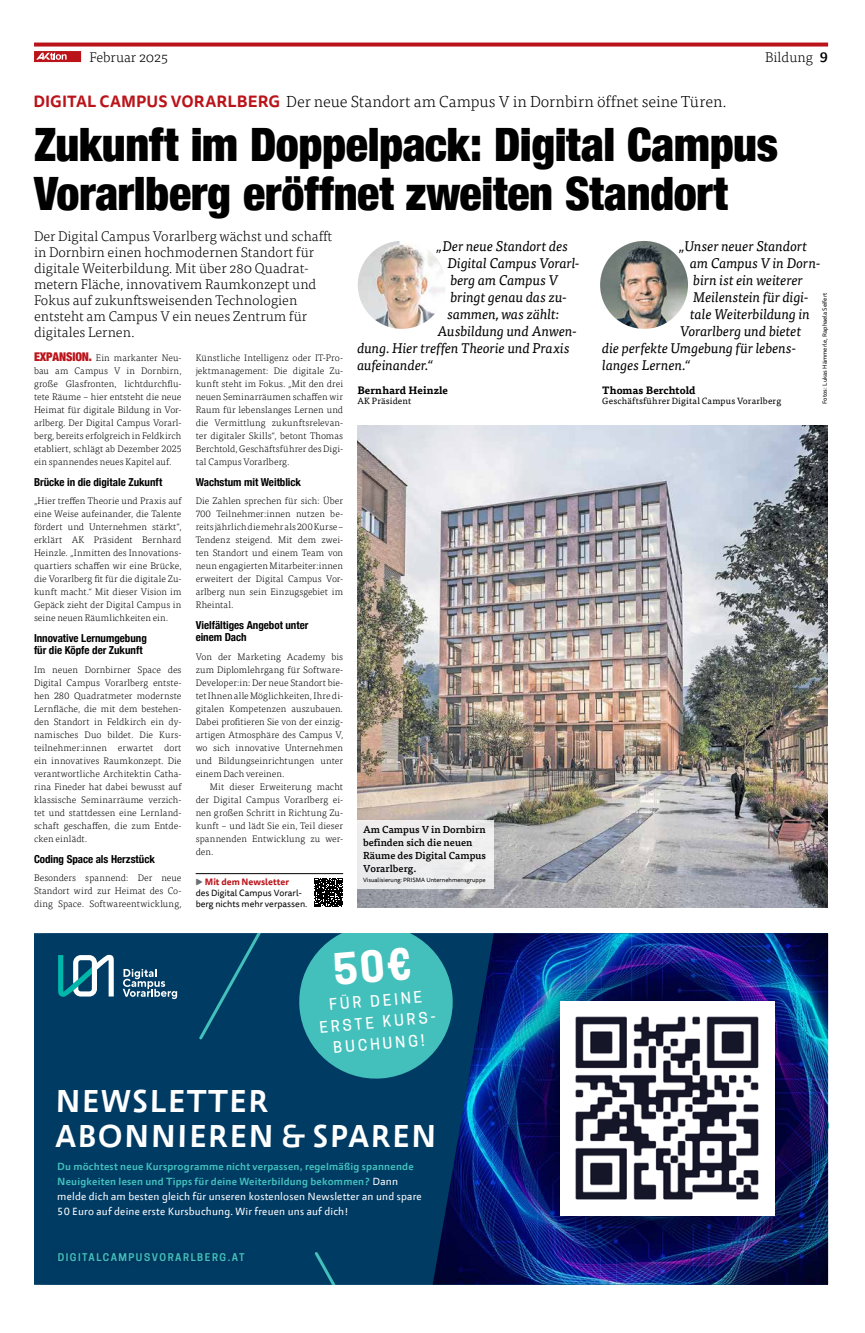
<style>
.page{position:relative;width:865px;height:1333px;background:#fff}
.page>*{position:absolute;margin:0;border:0;box-sizing:border-box;transform-origin:0 0}
.t1{font:900 condensed 46px/49px "Helvetica Neue";letter-spacing:-.005em;color:#000}
.t2{font:600 33.5px/35px "abc Allegra";letter-spacing:.04em;color:#fff}
.t3{font:300 16px "Tisa Pro";color:#000}
.t4{font:500 14.9px/21.7px "Cooper Hewitt";color:#fff;text-align:center}
.t5{font:italic 14px "Tisa Pro";letter-spacing:-.01em;color:#000}
.t6{font:300 14px/16px "Tisa Pro";color:#000}
.t7{font:11px/15px "abc Allegra";letter-spacing:.02em;color:#fff}
.t8{font:700 condensed 11px/12px "Helvetica Neue";color:#000}
.t9{font:700 10.5px "Tisa Pro";letter-spacing:.005em;color:#000}
.t10{font:500 10px/13px "Tisa Pro";color:#000}
.t11{font:600 10px "Cooper Hewitt";letter-spacing:.15em;color:#43c0bb}
.t12{font:300 9.5px/13px "Tisa Pro";letter-spacing:.005em;color:#000;text-align:justify}
.t13{font:9px/10.8px "Tisa Sans Pro";color:#000}
.t14{font:9px "Tisa Pro";letter-spacing:.015em;color:#000}
.t15{font:6px "Tisa Sans Pro";color:#000}
.t16{font:6px "Tisa Sans Offc Pro";color:#000}
.s1{font-weight:500}
.s2{font-family:"Tisa Sans Pro";font-weight:700;color:#ba141a}
.s3{font-family:"Helvetica Neue";font-weight:900;font-stretch:condensed;font-size:12px;color:#ba141a}
.s4{font-weight:700;font-size:12px;color:#6d6e71}
.s5{font-weight:700;color:#ba141a}
.s6{font-weight:600;color:#43c0bb}
</style>
<div class="page">
<div style="left:34px;top:51px;width:47px;height:11px;background:#ba141a"></div>
<svg style="left:36px;top:53px;width:31px;height:7px"></svg>
<svg style="left:34px;top:43px;width:794px;height:4px;fill:#ba141a"></svg>
<div style="left:34px;top:933px;width:398px;height:351px;background:#003b64"></div>
<svg style="left:58px;top:954px;width:56px;height:42px"></svg>
<svg style="left:123px;top:968px;width:54px;height:31px"></svg>
<div style="left:52px;top:1246px;width:198px;height:21px;background:#003860"></div>
<div style="left:197px;top:933px;width:71px;height:109px;background:#003b64"></div>
<img style="left:432px;top:933px;width:396px;height:351px">
<img style="left:561px;top:1001px;width:214px;height:213px">
<div style="left:312px;top:1249px;width:72px;height:35px;background:#003b64"></div>
<img style="left:357px;top:426px;width:471px;height:481px">
<img style="left:358px;top:241px;width:87px;height:88px;border-radius:44px">
<img style="left:600px;top:241px;width:88px;height:88px;border-radius:44px">
<svg style="left:314px;top:878px;width:29px;height:29px"></svg>
<hr style="left:196px;top:873px;width:147px;height:1px;background:#000">
<div style="left:357px;top:820px;width:136px;height:68px;background:#edeced"></div>
<svg style="left:296px;top:933px;width:160px;height:148px"></svg>
<h3 class="t6" style="left:89px;top:48px;width:80px">Februar 2025</h3>
<h3 class="t6" style="left:765px;top:48px;width:64px">Bildung <span class="s1">9</span></h3>
<h3 class="t3" style="left:33px;top:90px;width:695px"><span class="s2">DIGITAL CAMPUS VORARLBERG</span> Der neue Standort am Campus V in Dornbirn öffnet seine Türen.</h3>
<h1 class="t1" style="left:34px;top:118px;width:745px">Zukunft im Doppelpack: Digital Campus<br>Vorarlberg eröffnet zweiten Standort</h1>
<h3 class="t5" style="left:436px;top:236px;width:133px">„Der neue Standort des</h3>
<h3 class="t5" style="left:447px;top:253px;width:134px">Digital Campus Vorarl-</h3>
<h3 class="t5" style="left:450px;top:270px;width:109px">berg am Campus V</h3>
<h3 class="t5" style="left:450px;top:287px;width:118px">bringt genau das zu-</h3>
<h3 class="t5" style="left:447px;top:304px;width:113px">sammen, was zählt:</h3>
<h3 class="t5" style="left:437px;top:321px;width:141px">Ausbildung und Anwen-</h3>
<h3 class="t5" style="left:357px;top:338px;width:214px">dung. Hier treffen Theorie und Praxis</h3>
<h3 class="t5" style="left:357px;top:355px;width:77px">aufeinander.“</h3>
<p class="t9" style="left:357px;top:381px;width:92px">Bernhard Heinzle</p>
<p class="t14" style="left:357px;top:394px;width:55px">AK Präsident</p>
<p class="t6" style="left:34px;top:227px;width:300px">Der Digital Campus Vorarlberg wächst und schafft in Dornbirn einen hochmodernen Standort für digitale Weiterbildung. Mit über 280 Quadrat&shy;metern Fläche, innovativem Raumkonzept und Fokus auf zukunftsweisenden Technologien entsteht am Campus V ein neues Zentrum für digitales Lernen.</p>
<h3 class="t5" style="left:679px;top:235px;width:129px">„Unser neuer Standort</h3>
<h3 class="t5" style="left:690px;top:252px;width:132px">am Campus V in Dorn-</h3>
<h3 class="t5" style="left:693px;top:269px;width:111px">birn ist ein weiterer</h3>
<h3 class="t5" style="left:693px;top:286px;width:117px">Meilenstein für digi-</h3>
<h3 class="t5" style="left:690px;top:303px;width:121px">tale Weiterbildung in</h3>
<h3 class="t5" style="left:680px;top:320px;width:123px">Vorarlberg und bietet</h3>
<h3 class="t5" style="left:602px;top:337px;width:195px">die perfekte Umgebung für lebens-</h3>
<h3 class="t5" style="left:602px;top:354px;width:90px">langes Lernen.“</h3>
<p class="t9" style="left:602px;top:381px;width:95px">Thomas Berchtold</p>
<p class="t14" style="left:602px;top:394px;width:180px">Geschäftsführer Digital Campus Vorarlberg</p>
<p class="t16" style="left:820px;top:404px;width:113px;rotate:-90deg">Fotos: Lukas Hämmerle, Raphaela Seifert</p>
<p class="t12" style="left:34px;top:351px;width:149px"><span class="s3">EXPANSION.</span> Ein markanter Neu&shy;bau am Campus V in Dornbirn, große Glasfronten, lichtdurchflu&shy;tete Räume – hier entsteht die neue Heimat für digitale Bildung in Vor&shy;arlberg. Der Digital Campus Vorarl&shy;berg, bereits erfolgreich in Feldkirch etabliert, schlägt ab Dezember 2025 ein spannendes neues Kapitel auf.</p>
<p class="t8" style="left:34px;top:475px;width:130px">Brücke in die digitale Zukunft</p>
<p class="t12" style="left:34px;top:494px;width:149px">„Hier treffen Theorie und Praxis auf eine Weise aufeinander, die Talente fördert und Unternehmen stärkt“, erklärt AK Präsident Bernhard Heinzle. „Inmitten des Innovations&shy;quartiers schaffen wir eine Brücke, die Vorarlberg fit für die digitale Zu&shy;kunft macht.“ Mit dieser Vision im Gepäck zieht der Digital Campus in seine neuen Räumlichkeiten ein.</p>
<p class="t8" style="left:34px;top:631px;width:114px">Innovative Lernumgebung für die Köpfe der Zukunft</p>
<p class="t12" style="left:34px;top:663px;width:149px">Im neuen Dornbirner Space des Digital Campus Vorarlberg entste&shy;hen 280 Quadratmeter modernste Lernfläche, die mit dem bestehen&shy;den Standort in Feldkirch ein dy&shy;namisches Duo bildet. Die Kurs&shy;teilnehmer:innen erwartet dort ein innovatives Raumkonzept. Die verantwortliche Architektin Catha&shy;rina Fineder hat dabei bewusst auf klassische Seminarräume verzich&shy;tet und stattdessen eine Lernland&shy;schaft geschaffen, die zum Entde&shy;cken einlädt.</p>
<p class="t8" style="left:34px;top:852px;width:122px">Coding Space als Herzstück</p>
<p class="t12" style="left:34px;top:871px;width:149px">Besonders spannend: Der neue Standort wird zur Heimat des Co&shy;ding Space. Softwareentwicklung,</p>
<p class="t12" style="left:196px;top:351px;width:149px">Künstliche Intelligenz oder IT-Pro&shy;jektmanagement: Die digitale Zu&shy;kunft steht im Fokus. „Mit den drei neuen Seminarräumen schaffen wir Raum für lebenslanges Lernen und die Vermittlung zukunftsrelevan&shy;ter digitaler Skills“, betont Thomas Berchtold, Geschäftsführer des Digi&shy;tal Campus Vorarlberg.</p>
<p class="t8" style="left:196px;top:475px;width:107px">Wachstum mit Weitblick</p>
<p class="t12" style="left:196px;top:494px;width:149px">Die Zahlen sprechen für sich: Über 700 Teilnehmer:innen nutzen be&shy;reits jährlich die mehr als 200 Kurse – Tendenz steigend. Mit dem zwei&shy;ten Standort und einem Team von neun engagierten Mitarbeiter:innen erweitert der Digital Campus Vor&shy;arlberg nun sein Einzugsgebiet im Rheintal.</p>
<p class="t8" style="left:196px;top:618px;width:114px">Vielfältiges Angebot unter einem Dach</p>
<p class="t12" style="left:196px;top:650px;width:149px">Von der Marketing Academy bis zum Diplomlehrgang für Software-Developer:in: Der neue Standort bie&shy;tet Ihnen alle Möglichkeiten, Ihre di&shy;gitalen Kompetenzen auszubauen.<br>Dabei profitieren Sie von der einzig&shy;artigen Atmosphäre des Campus V, wo sich innovative Unternehmen und Bildungseinrichtungen unter einem Dach vereinen.</p>
<p class="t12" style="left:196px;top:780px;width:149px;text-indent:14px">Mit dieser Erweiterung macht der Digital Campus Vorarlberg ei&shy;nen großen Schritt in Richtung Zu&shy;kunft – und lädt Sie ein, Teil dieser spannenden Entwicklung zu wer&shy;den.</p>
<p class="t10" style="left:363px;top:822px;width:125px">Am Campus V in Dornbirn befinden sich die neuen<br>Räume des Digital Campus<br>Vorarlberg.</p>
<p class="t15" style="left:363px;top:876px;width:124px">Visualisierung: PRISMA Unternehmensgruppe</p>
<p class="t13" style="left:196px;top:876px;width:113px"><span class="s4">▸</span> <span class="s5">Mit dem Newsletter<br></span>des Digital Campus Vorarl&shy;berg nichts mehr verpassen.</p>
<h3 class="t4" style="left:317px;top:994px;width:118px;rotate:-5deg">FÜR DEINE<br>ERSTE KURS-<br>BUCHUNG!</h3>
<h2 class="t2" style="left:55px;top:1083px;width:382px">NEWSLETTER<br>ABONNIEREN &amp; SPAREN</h2>
<p class="t7" style="left:57px;top:1158px;width:366px"><span class="s6">Du möchtest neue Kursprogramme nicht verpassen, regelmäßig spannende Neuigkeiten lesen und Tipps für deine Weiterbildung bekommen?</span> Dann melde dich am besten gleich für unseren kostenlosen Newsletter an und spare 50 Euro auf deine erste Kursbuchung. Wir freuen uns auf dich!</p>
<p class="t11" style="left:58px;top:1251px;width:188px">DIGITALCAMPUSVORARLBERG.AT</p>
</div>
